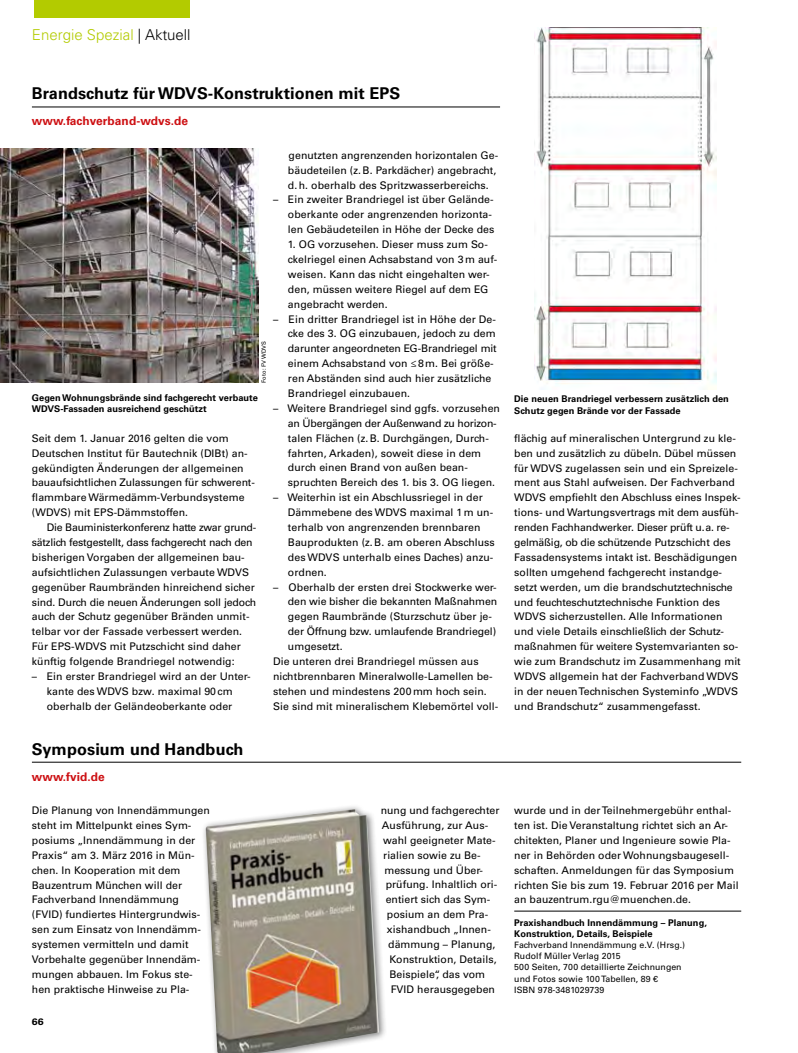
<style>
.page{position:relative;width:798px;height:1053px;background:#fff}
.page>*{position:absolute;margin:0;border:0;box-sizing:border-box;transform-origin:0 0}
.t1{font:700 16.25px "Univers LT Std";letter-spacing:.005em;color:#000}
.t2{font:300 15px "Univers LT Std";color:#b3cb00}
.t3{font:700 11.88px "Univers LT Std";letter-spacing:.005em;color:#cd1013}
.t4{font:10.5px/14.9px "Univers LT Std";letter-spacing:.005em;color:#000}
.t5{font:700 9.38px "Univers LT Std";color:#000;scale:1.13 1}
.t6{font:700 9.25px/11.1px "Univers LT Std";letter-spacing:.005em;color:#000}
.t7{font:8.75px/11.1px "Univers LT Std";letter-spacing:.005em;color:#000}
.t8{font:5.75px "Univers LT Std";letter-spacing:.015em;color:#000}
.s1{color:#000}
</style>
<div class="page">
<div style="left:34px;top:0;width:155px;height:18px;background:#b3cb00"></div>
<div style="left:200px;top:804px;width:187px;height:248px;background:#000;opacity:.5"></div>
<img style="left:205px;top:808px;width:174px;height:244px">
<hr style="left:32px;top:761px;width:709px;height:1px;background:#000">
<img style="left:534px;top:27px;width:182px;height:357px">
<img style="left:0;top:149px;width:259px;height:233px">
<hr style="left:32px;top:107px;width:468px;height:1px;background:#000">
<hr style="left:514px;top:910px;width:227px;height:1px;background:#000">
<h2 class="t2" style="left:32px;top:26px;width:160px">Energie Spezial <span class="s1">| Aktuell</span></h2>
<h1 class="t1" style="left:32px;top:84px;width:370px">Brandschutz für WDVS-Konstruktionen mit EPS</h1>
<p class="t3" style="left:32px;top:114px;width:158px">www.fachverband-wdvs.de</p>
<p class="t4" style="left:288px;top:148px;width:212px">genutzten angrenzenden horizontalen Ge&shy;bäudeteilen (z.B. Parkdächer) angebracht, d.h. oberhalb des Spritzwasserbereichs.</p>
<p class="t4" style="left:288px;top:192px;width:208px;text-indent:-15px">– Ein zweiter Brandriegel ist über Gelände&shy;oberkante oder angrenzenden horizonta&shy;len Gebäudeteilen in Höhe der Decke des</p>
<p class="t4" style="left:288px;top:237px;width:211px">1. OG vorzusehen. Dieser muss zum So&shy;ckelriegel einen Achsabstand von 3m auf&shy;weisen. Kann das nicht eingehalten wer&shy;den, müssen weitere Riegel auf dem EG angebracht werden.</p>
<p class="t4" style="left:288px;top:311px;width:210px;text-indent:-15px">– Ein dritter Brandriegel ist in Höhe der De&shy;cke des 3. OG einzubauen, jedoch zu dem darunter angeordneten EG-Brandriegel mit einem Achsabstand von ≤8m. Bei größe&shy;ren Abständen sind auch hier zusätzliche Brandriegel einzubauen.</p>
<p class="t4" style="left:288px;top:401px;width:213px;text-indent:-15px">– Weitere Brandriegel sind ggfs. vorzusehen an Übergängen der Außenwand zu horizon&shy;talen Flächen (z.B. Durchgängen, Durch&shy;fahrten, Arkaden), soweit diese in dem durch einen Brand von außen bean&shy;spruchten Bereich des 1. bis 3. OG liegen.</p>
<p class="t4" style="left:288px;top:490px;width:208px;text-indent:-15px">– Weiterhin ist ein Abschlussriegel in der Dämmebene des WDVS maximal 1m un&shy;terhalb von angrenzenden brennbaren Bauprodukten (z.B. am oberen Abschluss des WDVS unterhalb eines Daches) anzu&shy;ordnen.</p>
<p class="t4" style="left:273px;top:579px;width:225px">– Oberhalb der ersten drei Stockwerke wer-</p>
<p class="t4" style="left:288px;top:594px;width:210px">den wie bisher die bekannten Maßnahmen</p>
<p class="t4" style="left:288px;top:609px;width:205px">gegen Raumbrände (Sturzschutz über je-</p>
<p class="t4" style="left:288px;top:624px;width:210px">der Öffnung bzw. umlaufende Brandriegel)</p>
<p class="t4" style="left:288px;top:639px;width:56px">umgesetzt.</p>
<p class="t4" style="left:273px;top:653px;width:207px">Die unteren drei Brandriegel müssen aus</p>
<p class="t4" style="left:273px;top:668px;width:221px">nichtbrennbaren Mineralwolle-Lamellen be-</p>
<p class="t4" style="left:273px;top:683px;width:215px">stehen und mindestens 200mm hoch sein.</p>
<p class="t4" style="left:273px;top:698px;width:227px">Sie sind mit mineralischem Klebemörtel voll-</p>
<p class="t8" style="left:260px;top:383px;width:43px;rotate:-90deg">Foto: FV WDVS</p>
<p class="t6" style="left:32px;top:392px;width:227px">Gegen Wohnungsbrände sind fachgerecht verbaute<br>WDVS-Fassaden ausreichend geschützt</p>
<p class="t6" style="left:514px;top:393px;width:216px">Die neuen Brandriegel verbessern zusätzlich den<br>Schutz gegen Brände vor der Fassade</p>
<p class="t4" style="left:514px;top:430px;width:228px">flächig auf mineralischen Untergrund zu kle&shy;ben und zusätzlich zu dübeln. Dübel müssen für WDVS zugelassen sein und ein Spreizele&shy;ment aus Stahl aufweisen. Der Fachverband WDVS empfiehlt den Abschluss eines Inspek&shy;tions- und Wartungsvertrags mit dem ausfüh&shy;renden Fachhandwerker. Dieser prüft u.a. re&shy;gelmäßig, ob die schützende Putzschicht des Fassadensystems intakt ist. Beschädigungen sollten umgehend fachgerecht instandge&shy;setzt werden, um die brandschutztechnische und feuchteschutztechnische Funktion des WDVS sicherzustellen. Alle Informationen und viele Details einschließlich der Schutz&shy;maßnahmen für weitere Systemvarianten so&shy;wie zum Brandschutz im Zusammenhang mit WDVS allgemein hat der Fachverband WDVS in der neuen Technischen Systeminfo „WDVS und Brandschutz“ zusammengefasst.</p>
<p class="t4" style="left:32px;top:430px;width:224px">Seit dem 1. Januar 2016 gelten die vom Deutschen Institut für Bautechnik (DIBt) an&shy;gekündigten Änderungen der allgemeinen bauaufsichtlichen Zulassungen für schwerent&shy;flammbare Wärmedämm-Verbundsysteme (WDVS) mit EPS-Dämmstoffen.</p>
<p class="t4" style="left:32px;top:520px;width:226px;text-indent:15px">Die Bauministerkonferenz hatte zwar grund&shy;sätzlich festgestellt, dass fachgerecht nach den bisherigen Vorgaben der allgemeinen bau&shy;aufsichtlichen Zulassungen verbaute WDVS gegenüber Raumbränden hinreichend sicher sind. Durch die neuen Änderungen soll jedoch auch der Schutz gegenüber Bränden unmit&shy;telbar vor der Fassade verbessert werden.<br>Für EPS-WDVS mit Putzschicht sind daher künftig folgende Brandriegel notwendig:</p>
<p class="t4" style="left:32px;top:668px;width:220px;text-align:center">– Ein erster Brandriegel wird an der Unter&shy;kante des WDVS bzw. maximal 90cm oberhalb der Geländeoberkante oder</p>
<h1 class="t1" style="left:32px;top:739px;width:213px">Symposium und Handbuch</h1>
<p class="t3" style="left:32px;top:769px;width:74px">www.fvid.de</p>
<p class="t4" style="left:32px;top:802px;width:179px">Die Planung von Innendämmungen steht im Mittelpunkt eines Sym&shy;posiums „Innendämmung in der<br>Praxis“ am 3. März 2016 in Mün&shy;chen. In Kooperation mit dem<br>Bauzentrum München will der<br>Fachverband Innendämmung (FVID) fundiertes Hintergrundwis&shy;sen zum Einsatz von Innendämm&shy;systemen vermitteln und damit<br>Vorbehalte gegenüber Innendäm&shy;mungen abbauen. Im Fokus ste&shy;hen praktische Hinweise zu Pla-</p>
<p class="t4" style="left:380px;top:802px;width:120px">nung und fachgerechter</p>
<p class="t4" style="left:382px;top:817px;width:108px">Ausführung, zur Aus-</p>
<p class="t4" style="left:383px;top:832px;width:114px">wahl geeigneter Mate-</p>
<p class="t4" style="left:383px;top:847px;width:99px">rialien sowie zu Be-</p>
<p class="t4" style="left:384px;top:862px;width:100px">messung und Über-</p>
<p class="t4" style="left:385px;top:877px;width:113px">prüfung. Inhaltlich ori-</p>
<p class="t4" style="left:385px;top:892px;width:106px">entiert sich das Sym-</p>
<p class="t4" style="left:387px;top:907px;width:103px">posium an dem Pra-</p>
<p class="t4" style="left:387px;top:921px;width:105px">xishandbuch „Innen-</p>
<p class="t4" style="left:388px;top:936px;width:109px">dämmung – Planung,</p>
<p class="t4" style="left:389px;top:951px;width:109px">Konstruktion, Details,</p>
<p class="t4" style="left:389px;top:966px;width:97px">Beispiele“, das vom</p>
<p class="t4" style="left:390px;top:981px;width:106px">FVID herausgegeben</p>
<p class="t5" style="left:32px;top:1016px;width:12px">66</p>
<p class="t4" style="left:514px;top:802px;width:226px">wurde und in der Teilnehmergebühr enthal&shy;ten ist. Die Veranstaltung richtet sich an Ar&shy;chitekten, Planer und Ingenieure sowie Pla&shy;ner in Behörden oder Wohnungsbaugesell&shy;schaften. Anmeldungen für das Symposium richten Sie bis zum 19. Februar 2016 per Mail an bauzentrum.rgu@muenchen.de.</p>
<p class="t6" style="left:514px;top:916px;width:194px">Praxishandbuch Innendämmung – Planung,<br>Konstruktion, Details, Beispiele</p>
<p class="t7" style="left:514px;top:939px;width:172px">Fachverband Innendämmung e.V. (Hrsg.)<br>Rudolf Müller Verlag 2015<br>500 Seiten, 700 detaillierte Zeichnungen und Fotos sowie 100 Tabellen, 89 €<br>ISBN 978-3481029739</p>
</div>
